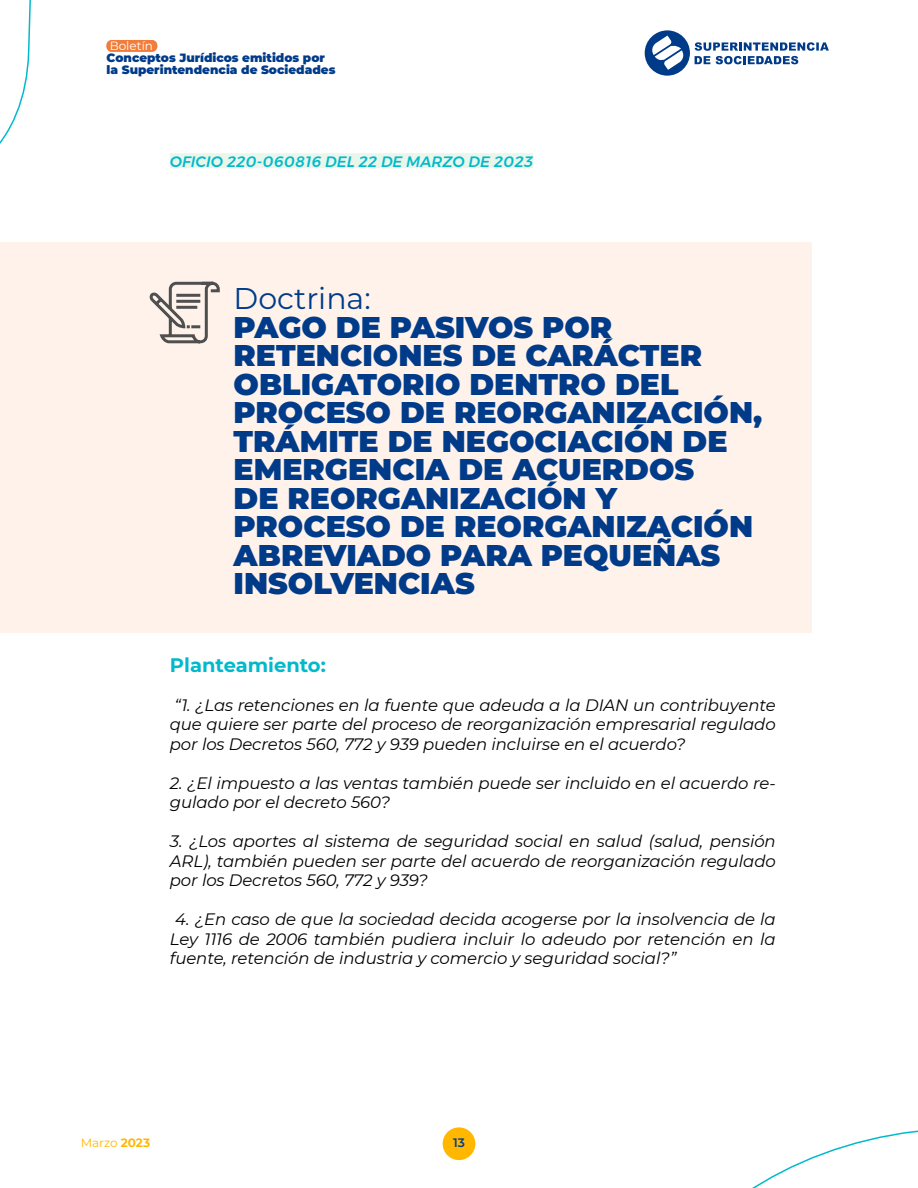
<style>
.page{position:relative;width:918px;height:1188px;background:#fff}
.page>*{position:absolute;margin:0;border:0;box-sizing:border-box;transform-origin:0 0}
.t1{font:900 30px/28.5px "Montserrat";color:#003b8a}
.t2{font:30px "Montserrat";color:#003b8a}
.t3{font:700 19.5px "Montserrat";color:#00bacc}
.t4{font:italic 16.5px/19.5px "Montserrat";letter-spacing:-.005em;color:#000;text-align:justify}
.t5{font:italic 500 15px "Montserrat";color:#00bacc}
.t6{font:600 12.3px "Montserrat";color:#003b8a}
.t7{font:900 12px/12px "Montserrat";color:#003b8a}
.t8{font:12px "Montserrat";color:#ffb700}
.t9{font:12px "Montserrat";color:#fff}
.s1{font-weight:700}
</style>
<div class="page">
<div style="left:106px;top:40px;width:51px;height:12px;background:#f27d3b;border-radius:5px"></div>
<svg style="left:752px;top:1130px;width:166px;height:58px"></svg>
<div style="left:443px;top:1127px;width:32px;height:33px;background:#ffb700;border-radius:50%"></div>
<svg style="left:0;top:0;width:31px;height:144px"></svg>
<svg style="left:645px;top:30px;width:184px;height:46px"></svg>
<div style="left:0;top:243px;width:812px;height:390px;background:#fef2eb"></div>
<svg style="left:149px;top:281px;width:71px;height:63px"></svg>
<div style="left:170px;top:153px;width:363px;height:15px;background:#ebf6eb"></div>
<p class="t9" style="left:110px;top:37px;width:45px">Boletín</p>
<p class="t7" style="left:107px;top:51px;width:230px">Conceptos Jurídicos emitidos por la Superintendencia de Sociedades</p>
<p class="t5" style="left:170px;top:150px;width:365px">OFICIO 220-060816 DEL 22 DE MARZO DE 2023</p>
<h1 class="t2" style="left:234px;top:278px;width:139px">Doctrina:</h1>
<h1 class="t1" style="left:234px;top:311px;width:530px">PAGO DE PASIVOS POR<br>RETENCIONES DE CARÁCTER<br>OBLIGATORIO DENTRO DEL<br>PROCESO DE REORGANIZACIÓN,<br>TRÁMITE DE NEGOCIACIÓN DE<br>EMERGENCIA DE ACUERDOS<br>DE REORGANIZACIÓN Y<br>PROCESO DE REORGANIZACIÓN<br>ABREVIADO PARA PEQUEÑAS<br>INSOLVENCIAS</h1>
<p class="t3" style="left:170px;top:651px;width:157px">Planteamiento:</p>
<p class="t4" style="left:170px;top:695px;width:607px">“1. ¿Las retenciones en la fuente que adeuda a la DIAN un contribuyente que quiere ser parte del proceso de reorganización empresarial regulado por los Decretos 560, 772 y 939 pueden incluirse en el acuerdo?</p>
<p class="t4" style="left:170px;top:773px;width:607px">2. ¿El impuesto a las ventas también puede ser incluido en el acuerdo re&shy;gulado por el decreto 560?</p>
<p class="t4" style="left:170px;top:831px;width:607px">3. ¿Los aportes al sistema de seguridad social en salud (salud, pensión ARL), también pueden ser parte del acuerdo de reorganización regulado por los Decretos 560, 772 y 939?</p>
<p class="t4" style="left:170px;top:909px;width:607px;text-indent:5px">4. ¿En caso de que la sociedad decida acogerse por la insolvencia de la Ley 1116 de 2006 también pudiera incluir lo adeudo por retención en la fuente, retención de industria y comercio y seguridad social?”</p>
<p class="t8" style="left:81px;top:1135px;width:71px">Marzo <span class="s1">2023</span></p>
<p class="t6" style="left:453px;top:1134px;width:13px">13</p>
</div>
